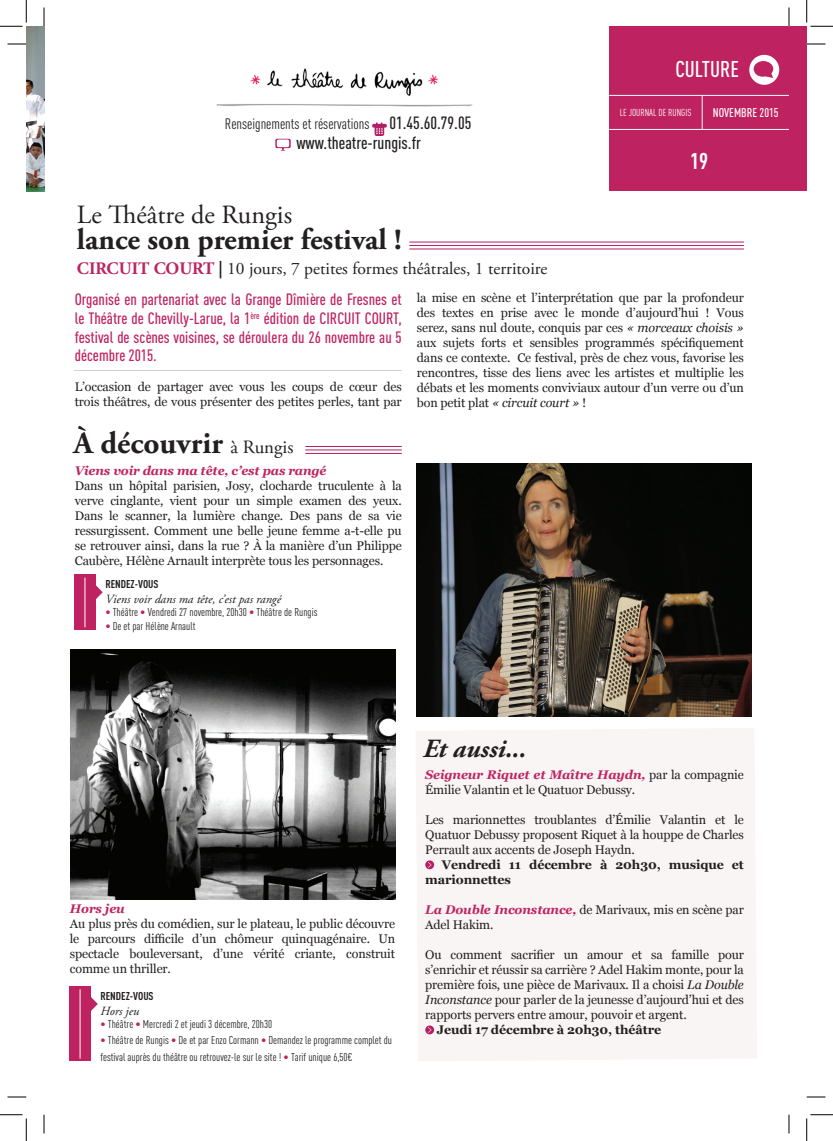
<style>
.page{position:relative;width:833px;height:1141px;background:#fff}
.page>*{position:absolute;margin:0;border:0;box-sizing:border-box;transform-origin:0 0}
.t1{font:700 31.25px "Adobe Garamond Pro";color:#231f20}
.t2{font:700 30px "Adobe Garamond Pro";color:#231f20}
.t3{font:26.25px "Adobe Garamond Pro";color:#231f20}
.t4{font:italic 700 26.25px "Adobe Garamond Pro";color:#231f20}
.t5{font:500 22.5px "DIN Cond";color:#fff}
.t6{font:700 22.5px "DIN Cond";color:#fff}
.t7{font:17.5px "Adobe Garamond Pro";color:#231f20}
.t8{font:500 17.5px "DIN Cond";color:#231f20}
.t9{font:500 16.25px/18.8px "DIN Cond";color:#bf2261;text-align:justify}
.t10{font:15px "DIN Cond";color:#231f20}
.t11{font:12.5px/15px "Georgia";letter-spacing:-.01em;color:#231f20;text-align:justify}
.t12{font:700 12.5px/15px "Georgia";letter-spacing:-.01em;color:#231f20}
.t13{font:italic 700 12.5px "Georgia";letter-spacing:-.01em;color:#bf2261}
.t14{font:italic 12.5px "Adobe Garamond Pro";color:#231f20}
.t15{font:500 12.5px "DIN Cond";color:#fff}
.t16{font:11.25px/16.2px "DIN Cond";color:#231f20}
.t17{font:700 11.25px "DIN Cond";color:#231f20}
.t18{font:10px "DIN Cond";color:#fff}
.s1{font-weight:500;font-size:17.5px}
.s2{font-weight:700;color:#bf2261}
.s3{font-weight:700}
.s4{font-weight:400;font-size:18.75px}
.s5{color:#bf2261}
.s6{font-style:italic}
.s7{font-weight:700;font-style:italic;color:#bf2261}
</style>
<div class="page">
<div style="left:609px;top:26px;width:197px;height:165px;background:#bf2261"></div>
<hr style="left:609px;top:95px;width:179px;height:1px;background:#fff">
<hr style="left:609px;top:129px;width:179px;height:1px;background:#fff">
<hr style="left:701px;top:95px;width:1px;height:35px;background:#fff">
<svg style="left:748px;top:55px;width:30px;height:30px"></svg>
<svg style="left:753px;top:61px;width:19px;height:17px"></svg>
<img style="left:26px;top:26px;width:18px;height:165px">
<svg style="left:425px;top:860px;width:9px;height:9px"></svg>
<svg style="left:428px;top:861px;width:3px;height:6px"></svg>
<svg style="left:425px;top:1025px;width:9px;height:9px"></svg>
<svg style="left:428px;top:1026px;width:3px;height:6px"></svg>
<hr style="left:409px;top:249px;width:334px;height:1px;background:#b51f63">
<hr style="left:409px;top:245px;width:334px;height:1px;background:#b51f63">
<hr style="left:409px;top:242px;width:334px;height:1px;background:#b51f63">
<hr style="left:305px;top:453px;width:96px;height:1px;background:#b51f63">
<hr style="left:305px;top:449px;width:96px;height:1px;background:#b51f63">
<hr style="left:305px;top:446px;width:96px;height:1px;background:#b51f63">
<img style="left:216px;top:68px;width:257px;height:39px">
<svg style="left:372px;top:122px;width:14px;height:14px"></svg>
<svg style="left:275px;top:139px;width:15px;height:9px"></svg>
<div style="left:276px;top:139px;width:13px;height:8px;background:#fff;border-radius:2px"></div>
<svg style="left:280px;top:148px;width:5px;height:3px"></svg>
<img style="left:70px;top:649px;width:325px;height:250px">
<img style="left:416px;top:463px;width:335px;height:253px">
<div style="left:75px;top:574px;width:21px;height:55px;background:#bf2261"></div>
<svg style="left:96px;top:585px;width:7px;height:14px"></svg>
<hr style="left:85px;top:577px;width:1px;height:50px;background:#fff">
<div style="left:70px;top:985px;width:21px;height:75px;background:#bf2261"></div>
<svg style="left:91px;top:997px;width:7px;height:14px"></svg>
<hr style="left:80px;top:989px;width:1px;height:69px;background:#fff">
<hr style="left:74px;top:370px;width:327px;height:1px;background:#d1d2d4">
<svg style="left:8px;top:43px;width:18px;height:2px"></svg>
<svg style="left:806px;top:43px;width:19px;height:2px"></svg>
<svg style="left:8px;top:1096px;width:18px;height:1px"></svg>
<svg style="left:806px;top:1096px;width:19px;height:1px"></svg>
<svg style="left:43px;top:8px;width:2px;height:18px"></svg>
<svg style="left:43px;top:1114px;width:2px;height:19px"></svg>
<svg style="left:788px;top:8px;width:1px;height:18px"></svg>
<svg style="left:788px;top:1114px;width:1px;height:19px"></svg>
<svg style="left:0;top:0;width:27px;height:27px"></svg>
<svg style="left:0;top:1114px;width:27px;height:26px"></svg>
<svg style="left:806px;top:0;width:26px;height:27px"></svg>
<svg style="left:806px;top:1114px;width:26px;height:26px"></svg>
<p class="t10" style="left:225px;top:115px;width:248px">Renseignements et réservations <span class="s1">01.45.60.79.05</span></p>
<h3 class="t8" style="left:296px;top:132px;width:126px">www.theatre-rungis.fr</h3>
<h3 class="t3" style="left:77px;top:198px;width:216px">Le Théâtre de Rungis</h3>
<h2 class="t2" style="left:77px;top:222px;width:326px">lance son premier festival !</h2>
<h3 class="t7" style="left:77px;top:258px;width:471px"><span class="s2">CIRCUIT COURT</span> <span class="s3">|</span> 10 jours, 7 petites formes théâtrales, 1 territoire</h3>
<h3 class="t5" style="left:675px;top:56px;width:65px">CULTURE</h3>
<p class="t18" style="left:619px;top:107px;width:73px">LE JOURNAL DE RUNGIS</p>
<p class="t15" style="left:712px;top:105px;width:67px">NOVEMBRE 2015</p>
<h3 class="t6" style="left:689px;top:147px;width:20px">19</h3>
<h3 class="t9" style="left:75px;top:290px;width:328px">Organisé en partenariat avec la Grange Dîmière de Fresnes et le Théâtre de Chevilly-Larue, la 1<sup>ère</sup> édition de CIRCUIT COURT, festival de scènes voisines, se déroulera du 26 novembre au 5 décembre 2015.</h3>
<p class="t11" style="left:75px;top:379px;width:328px">L’occasion de partager avec vous les coups de cœur des trois théâtres, de vous présenter des petites perles, tant par</p>
<h1 class="t1" style="left:73px;top:425px;width:221px">À découvrir <span class="s4">à Rungis</span></h1>
<p class="t13" style="left:75px;top:461px;width:253px">Viens voir dans ma tête, c’est pas rangé</p>
<p class="t11" style="left:75px;top:478px;width:328px">Dans un hôpital parisien, Josy, clocharde truculente à la verve cinglante, vient pour un simple examen des yeux.<br>Dans le scanner, la lumière change. Des pans de sa vie ressurgissent. Comment une belle jeune femme a-t-elle pu se retrouver ainsi, dans la rue ? À la manière d’un Philippe Caubère, Hélène Arnault interprète tous les personnages.</p>
<p class="t17" style="left:105px;top:577px;width:55px">RENDEZ-VOUS</p>
<p class="t14" style="left:105px;top:591px;width:177px">Viens voir dans ma tête, c’est pas rangé</p>
<p class="t16" style="left:105px;top:604px;width:213px"><span class="s5">•</span> Théâtre <span class="s5">•</span> Vendredi 27 novembre, 20h30 <span class="s5">•</span> Théâtre de Rungis</p>
<p class="t16" style="left:105px;top:617px;width:92px"><span class="s5">•</span> De et par Hélène Arnault</p>
<p class="t11" style="left:416px;top:289px;width:328px">la mise en scène et l’interprétation que par la profondeur des textes en prise avec le monde d’aujourd’hui ! Vous serez, sans nul doute, conquis par ces <span class="s6">« morceaux choisis » </span>aux sujets forts et sensibles programmés spécifiquement dans ce contexte. Ce festival, près de chez vous, favorise les rencontres, tisse des liens avec les artistes et multiplie les débats et les moments conviviaux autour d’un verre ou d’un bon petit plat <span class="s6">« circuit court »</span> !</p>
<p class="t13" style="left:70px;top:899px;width:56px">Hors jeu</p>
<p class="t11" style="left:70px;top:915px;width:326px">Au plus près du comédien, sur le plateau, le public découvre le parcours difficile d’un chômeur quinquagénaire. Un spectacle bouleversant, d’une vérité criante, construit comme un thriller.</p>
<p class="t17" style="left:100px;top:988px;width:55px">RENDEZ-VOUS</p>
<p class="t14" style="left:100px;top:1003px;width:40px">Hors jeu</p>
<p class="t16" style="left:100px;top:1015px;width:173px"><span class="s5">•</span> Théâtre <span class="s5">•</span> Mercredi 2 et jeudi 3 décembre, 20h30</p>
<p class="t16" style="left:100px;top:1032px;width:293px"><span class="s5">•</span> Théâtre de Rungis <span class="s5">•</span> De et par Enzo Cormann <span class="s5">•</span> Demandez le programme complet du festival auprès du théâtre ou retrouvez-le sur le site ! <span class="s5">•</span> Tarif unique 6,50€</p>
<h3 class="t4" style="left:423px;top:733px;width:105px">Et aussi...</h3>
<p class="t11" style="left:425px;top:766px;width:320px"><span class="s7">Seigneur Riquet et Maître Haydn,</span> par la compagnie<br>Émilie Valantin et le Quatuor Debussy.</p>
<p class="t11" style="left:425px;top:811px;width:320px">Les marionnettes troublantes d’Émilie Valantin et le Quatuor Debussy proposent Riquet à la houppe de Charles Perrault aux accents de Joseph Haydn.</p>
<p class="t12" style="left:425px;top:856px;width:320px;text-indent:16px">Vendredi 11 décembre à 20h30, musique et marionnettes</p>
<p class="t11" style="left:425px;top:901px;width:320px"><span class="s7">La Double Inconstance,</span> de Marivaux, mis en scène par<br>Adel Hakim.</p>
<p class="t11" style="left:425px;top:946px;width:320px">Ou comment sacrifier un amour et sa famille pour s’enrichir et réussir sa carrière ? Adel Hakim monte, pour la première fois, une pièce de Marivaux. Il a choisi <span class="s6">La Double Inconstance</span> pour parler de la jeunesse d’aujourd’hui et des rapports pervers entre amour, pouvoir et argent.</p>
<p class="t12" style="left:436px;top:1021px;width:226px">Jeudi 17 décembre à 20h30, théâtre</p>
</div>
